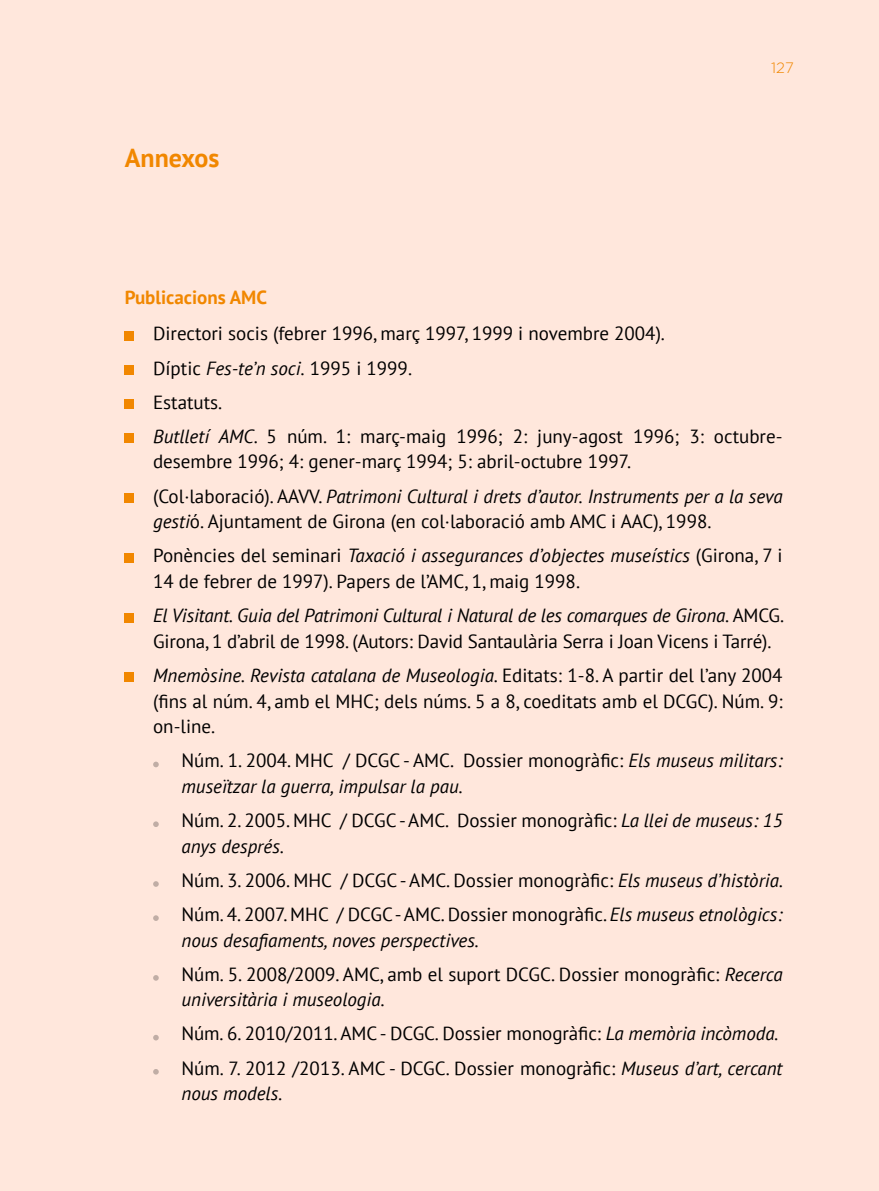
<style>
.page{position:relative;width:879px;height:1191px;background:#ffe7dc}
.page>*{position:absolute;margin:0;border:0;box-sizing:border-box;transform-origin:0 0}
.t1{font:700 26px "PT Sans";color:#f18700}
.t2{font:19px/34.2px "PT Sans";color:#000}
.t3{font:italic 19px/34.2px "PT Sans";letter-spacing:-.01em;color:#000}
.t4{font:700 19px "PT Sans";color:#f18700}
.t5{font:300 15px "Gotham";color:#f18700}
.s1{font-style:italic}
.s2{font-style:normal}
</style>
<div class="page">
<div style="left:125px;top:331px;width:9px;height:9px;background:#f18700"></div>
<div style="left:125px;top:365px;width:9px;height:9px;background:#f18700"></div>
<div style="left:125px;top:400px;width:9px;height:9px;background:#f18700"></div>
<div style="left:125px;top:434px;width:9px;height:9px;background:#f18700"></div>
<div style="left:125px;top:493px;width:9px;height:9px;background:#f18700"></div>
<div style="left:125px;top:553px;width:9px;height:9px;background:#f18700"></div>
<div style="left:125px;top:613px;width:9px;height:9px;background:#f18700"></div>
<div style="left:125px;top:673px;width:9px;height:9px;background:#f18700"></div>
<svg style="left:153px;top:761px;width:6px;height:6px"></svg>
<svg style="left:153px;top:821px;width:6px;height:6px"></svg>
<svg style="left:153px;top:881px;width:6px;height:6px"></svg>
<svg style="left:153px;top:915px;width:6px;height:6px"></svg>
<svg style="left:153px;top:975px;width:6px;height:5px"></svg>
<svg style="left:153px;top:1035px;width:6px;height:5px"></svg>
<svg style="left:153px;top:1069px;width:6px;height:5px"></svg>
<h1 class="t1" style="left:125px;top:140px;width:96px">Annexos</h1>
<p class="t5" style="left:771px;top:60px;width:24px">127</p>
<p class="t4" style="left:125px;top:284px;width:144px">Publicacions AMC</p>
<p class="t2" style="left:153px;top:316px;width:631px">Directori socis (febrer 1996, març 1997, 1999 i novembre 2004).<br>Díptic <span class="s1">Fes-te’n soci.</span> 1995 i 1999.<br>Estatuts.<br><span class="s1">Butlletí AMC</span>. 5 núm. 1: març-maig 1996; 2: juny-agost 1996; 3: octubre-</p>
<p class="t2" style="left:153px;top:444px;width:631px">desembre 1996; 4: gener-març 1994; 5: abril-octubre 1997.<br>(Col·laboració). AAVV. <span class="s1">Patrimoni Cultural i drets d’autor. Instruments per a la seva</span></p>
<p class="t2" style="left:153px;top:504px;width:631px"><span class="s1">gesti</span>ó. Ajuntament de Girona (en col·laboració amb AMC i AAC), 1998.<br>Ponències del seminari <span class="s1">Taxació i assegurances d’objectes museístics</span> (Girona, 7 i</p>
<p class="t3" style="left:153px;top:564px;width:632px"><span class="s2">14 de febrer de 1997). Papers de l’AMC, 1, maig 1998.<br></span>El Visitant. Guia del Patrimoni Cultural i Natural de les comarques de Girona<span class="s2">. AMCG.</span></p>
<p class="t2" style="left:153px;top:623px;width:631px">Girona, 1 d’abril de 1998. (Autors: David Santaulària Serra i Joan Vicens i Tarré).<br><span class="s1">Mnemòsine. Revista catalana de Museologia</span>. Editats: 1-8. A partir del l’any 2004</p>
<p class="t2" style="left:153px;top:687px;width:631px;line-height:25.6px">(fins al núm. 4, amb el MHC; dels núms. 5 a 8, coeditats amb el DCGC). Núm. 9: on-line.</p>
<p class="t3" style="left:181px;top:747px;width:602px;line-height:25.6px"><span class="s2">Núm. 1. 2004. MHC / DCGC - AMC. Dossier monogràfic:</span> Els museus militars: museïtzar la guerra, impulsar la pau.</p>
<p class="t2" style="left:181px;top:807px;width:602px;line-height:25.6px">Núm. 2. 2005. MHC / DCGC - AMC. Dossier monogràfic: <span class="s1">La llei de museus: 15 anys després</span>.</p>
<p class="t2" style="left:181px;top:862px;width:603px">Núm. 3. 2006. MHC / DCGC - AMC. Dossier monogràfic: <span class="s1">Els museus d’història.<br></span>Núm. 4. 2007. MHC / DCGC - AMC. Dossier monogràfic. <span class="s1">Els museus etnològics:</span></p>
<p class="t2" style="left:181px;top:922px;width:602px"><span class="s1">nous desafiaments, noves perspectives.<br></span>Núm. 5. 2008/2009. AMC, amb el suport DCGC. Dossier monogràfic: <span class="s1">Recerca</span></p>
<p class="t2" style="left:181px;top:982px;width:602px"><span class="s1">universitària i museologia.<br></span>Núm. 6. 2010/2011. AMC - DCGC. Dossier monogràfic: <span class="s1">La memòria incòmoda.<br></span>Núm. 7. 2012 /2013. AMC - DCGC. Dossier monogràfic: <span class="s1">Museus d’art, cercant</span></p>
<p class="t3" style="left:181px;top:1076px;width:102px">nous models.</p>
</div>
